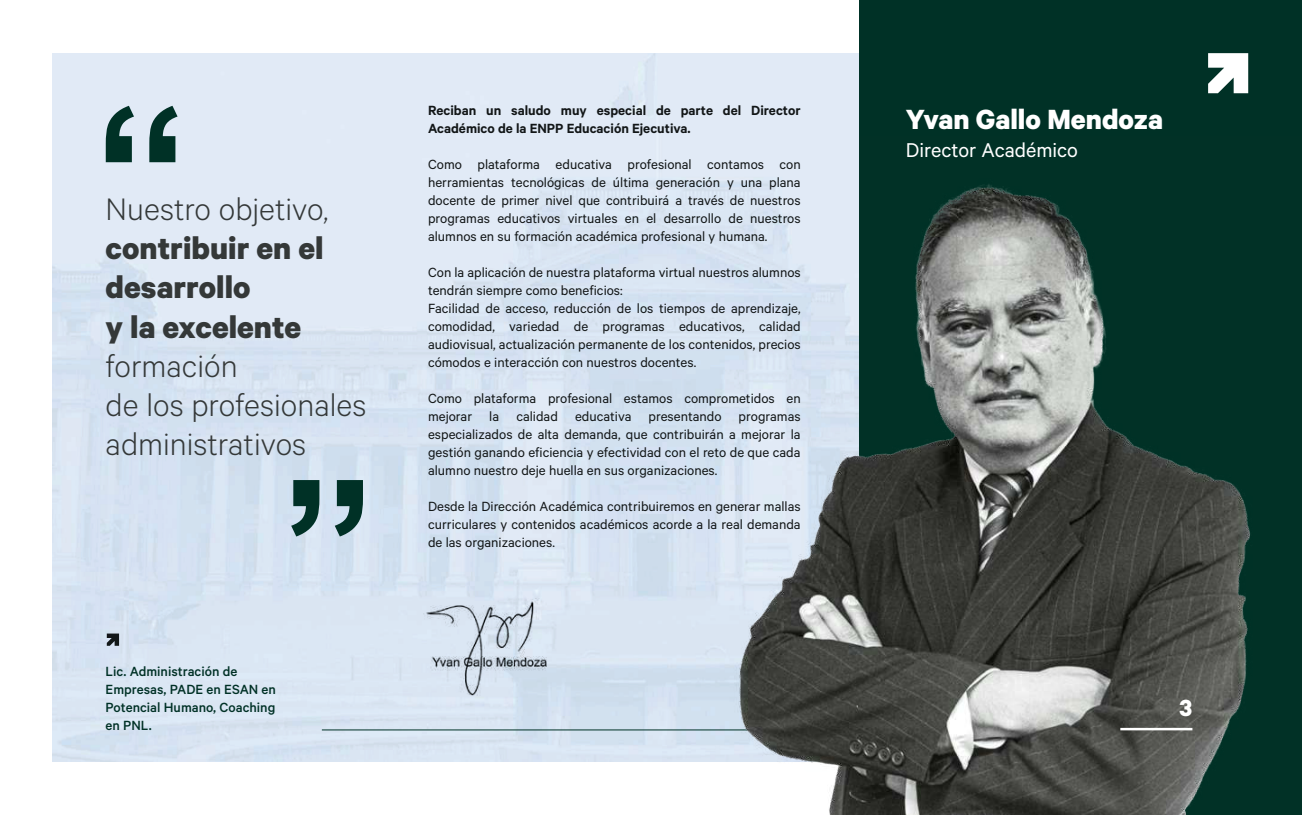
<style>
.page{position:relative;width:1302px;height:815px;background:#fff}
.page>*{position:absolute;margin:0;border:0;box-sizing:border-box;transform-origin:0 0}
.t1{font:300 35px/39.2px "Calibre";color:#343838}
.t2{font:700 35px/39.2px "Calibre";color:#343838}
.t3{font:700 31.25px "Calibre";color:#fff}
.t4{font:700 26.25px "Calibre";color:#fff}
.t5{font:22.5px "Calibre";color:#fff}
.t6{font:15px/18px "Calibre";color:#121617;text-align:justify}
.t7{font:600 15px/18px "Calibre";color:#121617}
.t8{font:500 15px/18px "Calibre";color:#003126}
</style>
<div class="page">
<img style="left:53px;top:53px;width:806px;height:709px">
<img style="left:416px;top:599px;width:146px;height:96px">
<svg style="left:107px;top:634px;width:12px;height:12px"></svg>
<div style="left:859px;top:0;width:442px;height:815px;background:#003126"></div>
<svg style="left:291px;top:480px;width:72px;height:56px;background:#608182"></svg>
<svg style="left:106px;top:106px;width:71px;height:56px;background:#658483"></svg>
<img style="left:647px;top:137px;width:603px;height:678px">
<hr style="left:1120px;top:728px;width:72px;height:2px;background:#fff">
<svg style="left:1208px;top:53px;width:40px;height:40px;background:#d5dddb"></svg>
<h1 class="t1" style="left:106px;top:192px;width:224px">Nuestro objetivo,</h1>
<h1 class="t2" style="left:106px;top:228px;width:219px">contribuir en el desarrollo<br>y la excelente</h1>
<h1 class="t1" style="left:106px;top:349px;width:262px">formación<br>de los profesionales administrativos</h1>
<p class="t8" style="left:106px;top:662px;width:172px">Lic. Administración de<br>Empresas, PADE en ESAN en<br>Potencial Humano, Coaching en PNL.</p>
<p class="t7" style="left:428px;top:102px;width:374px">Reciban un saludo muy especial de parte del Director<br>Académico de la ENPP Educación Ejecutiva.</p>
<p class="t6" style="left:428px;top:157px;width:374px">Como plataforma educativa profesional contamos con herramientas tecnológicas de última generación y una plana docente de primer nivel que contribuirá a través de nuestros programas educativos virtuales en el desarrollo de nuestros alumnos en su formación académica profesional y humana.</p>
<p class="t6" style="left:428px;top:265px;width:374px;text-align:left">Con la aplicación de nuestra plataforma virtual nuestros alumnos tendrán siempre como beneficios:<br>Facilidad de acceso, reducción de los tiempos de aprendizaje, comodidad, variedad de programas educativos, calidad audiovisual, actualización permanente de los contenidos, precios cómodos e interacción con nuestros docentes.</p>
<p class="t6" style="left:428px;top:391px;width:374px">Como plataforma profesional estamos comprometidos en mejorar la calidad educativa presentando programas especializados de alta demanda, que contribuirán a mejorar la gestión ganando eficiencia y efectividad con el reto de que cada alumno nuestro deje huella en sus organizaciones.</p>
<p class="t6" style="left:428px;top:499px;width:374px">Desde la Dirección Académica contribuiremos en generar mallas curriculares y contenidos académicos acorde a la real demanda de las organizaciones.</p>
<h2 class="t3" style="left:905px;top:104px;width:259px">Yvan Gallo Mendoza</h2>
<h3 class="t5" style="left:905px;top:142px;width:174px">Director Académico</h3>
<h3 class="t4" style="left:1179px;top:695px;width:14px">3</h3>
</div>
